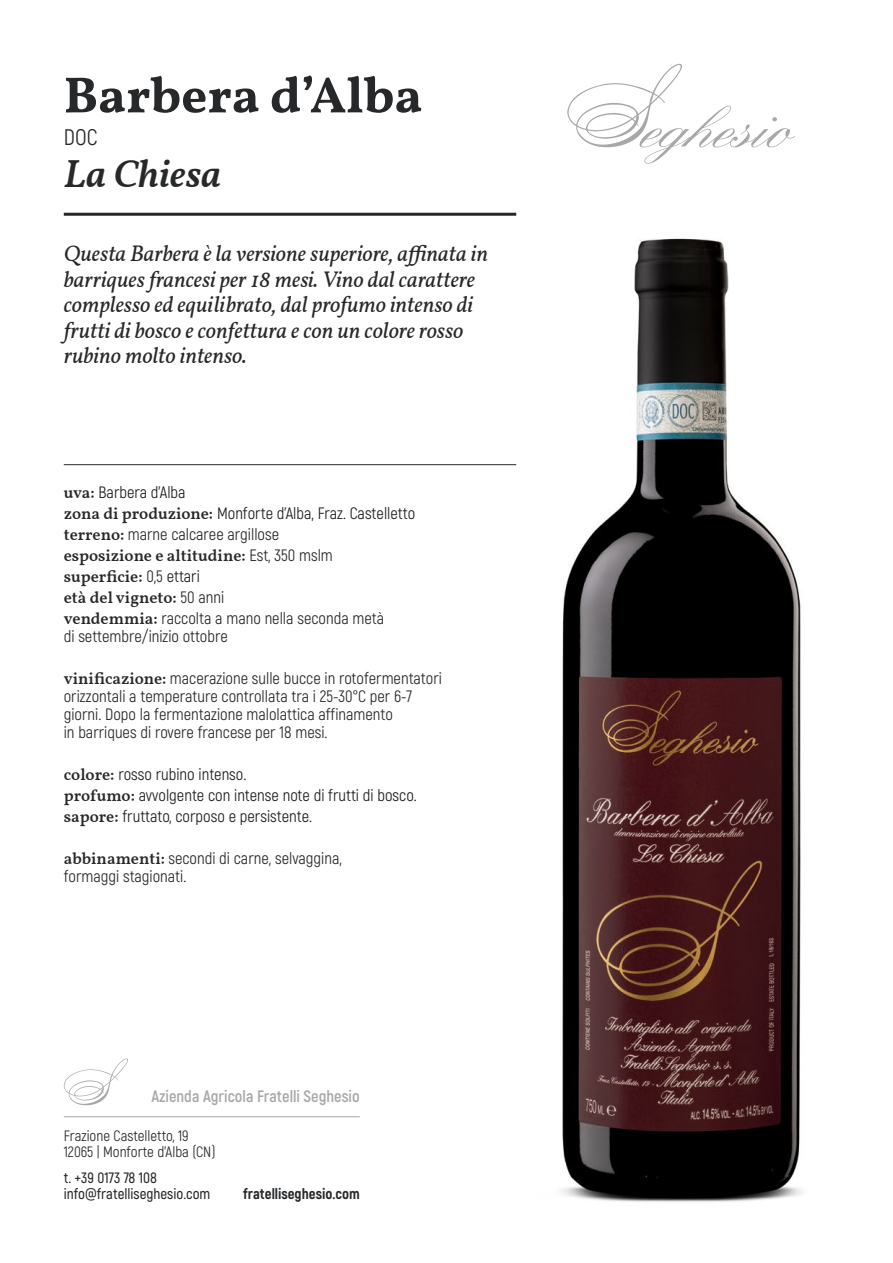
<style>
.page{position:relative;width:893px;height:1263px;background:#fff}
.page>*{position:absolute;margin:0;border:0;box-sizing:border-box;transform-origin:0 0}
.t1{font:700 51px "Vollkorn";color:#26282a}
.t2{font:italic 600 39px "Vollkorn";color:#26282a}
.t3{font:italic 22.5px/25.5px "Vollkorn";color:#26282a}
.t4{font:22.5px "Akrobat";color:#26282a}
.t5{font:16.5px/18px "Akrobat";color:#26282a}
.t6{font:16.5px/21px "Akrobat";color:#1d1d1b}
.t7{font:600 16.5px/21px "Vollkorn";color:#26282a}
.t8{font:700 16.5px "Akrobat";color:#a7a8aa}
.t9{font:15px/16.5px "Akrobat";color:#26282a}
.t10{font:600 15px/16.5px "Akrobat";color:#26282a}
.t11{font:800 15px "Akrobat";color:#26282a}
.s1{font-family:"Vollkorn";font-weight:600;color:#26282a}
.s2{color:#26282a}
.s3{font-family:"Akrobat";font-weight:400}
.s4{font-family:"Akrobat";font-weight:400;color:#1d1d1b}
.s5{font-family:"Vollkorn";font-weight:600}
</style>
<div class="page">
<img style="left:453px;top:212px;width:349px;height:990px">
<hr style="left:64px;top:1116px;width:296px;height:1px;background:#a7a8aa">
<svg style="left:64px;top:1058px;width:64px;height:47px"></svg>
<hr style="left:64px;top:213px;width:452px;height:3px;background:#26282a">
<svg style="left:567px;top:64px;width:228px;height:100px"></svg>
<hr style="left:64px;top:464px;width:452px;height:1px;background:#26282a">
<h1 class="t1" style="left:64px;top:57px;width:360px">Barbera d’Alba</h1>
<h3 class="t4" style="left:64px;top:124px;width:35px">DOC</h3>
<h2 class="t2" style="left:64px;top:145px;width:159px">La Chiesa</h2>
<h3 class="t3" style="left:64px;top:242px;width:426px">Questa Barbera è la versione superiore, affinata in barriques francesi per 18 mesi. Vino dal carattere complesso ed equilibrato, dal profumo intenso di frutti di bosco e confettura e con un colore rosso rubino molto intenso.</h3>
<p class="t6" style="left:64px;top:481px;width:353px"><span class="s1">uva:</span> Barbera d’Alba<br><span class="s1">zona di produzione:</span> Monforte d’Alba, Fraz. Castelletto <span class="s1">terreno:</span> <span class="s2">marne calcaree argillose</span></p>
<p class="t7" style="left:64px;top:545px;width:271px">esposizione e altitudine: <span class="s3">Est, 350 mslm </span>superficie: <span class="s3">0,5</span> <span class="s4">ettari<br></span>età del vigneto: <span class="s3">50 anni</span></p>
<p class="t5" style="left:64px;top:609px;width:322px"><span class="s5">vendemmia:</span> raccolta a mano nella seconda metà di settembre/inizio ottobre</p>
<p class="t5" style="left:64px;top:669px;width:380px"><span class="s5">vinificazione:</span> macerazione sulle bucce in rotofermentatori orizzontali a temperature controllata tra i 25-30°C per 6-7 giorni. Dopo la fermentazione malolattica affinamento<br>in barriques di rovere francese per 18 mesi.</p>
<p class="t6" style="left:64px;top:763px;width:355px"><span class="s1">colore:</span> rosso rubino intenso.<br><span class="s1">profumo:</span> avvolgente con intense note di frutti di bosco. <span class="s1">sapore:</span> fruttato, corposo e persistente.</p>
<p class="t5" style="left:64px;top:849px;width:280px"><span class="s5">abbinamenti:</span> secondi di carne, selvaggina, formaggi stagionati.</p>
<p class="t8" style="left:151px;top:1086px;width:210px">Azienda Agricola Fratelli Seghesio</p>
<p class="t9" style="left:64px;top:1127px;width:153px">Frazione Castelletto, 19<br>12065 | Monforte d’Alba (CN)</p>
<p class="t10" style="left:64px;top:1169px;width:148px">t. +39 0173 78 108 info@fratelliseghesio.com</p>
<p class="t11" style="left:243px;top:1184px;width:118px">fratelliseghesio.com</p>
</div>
